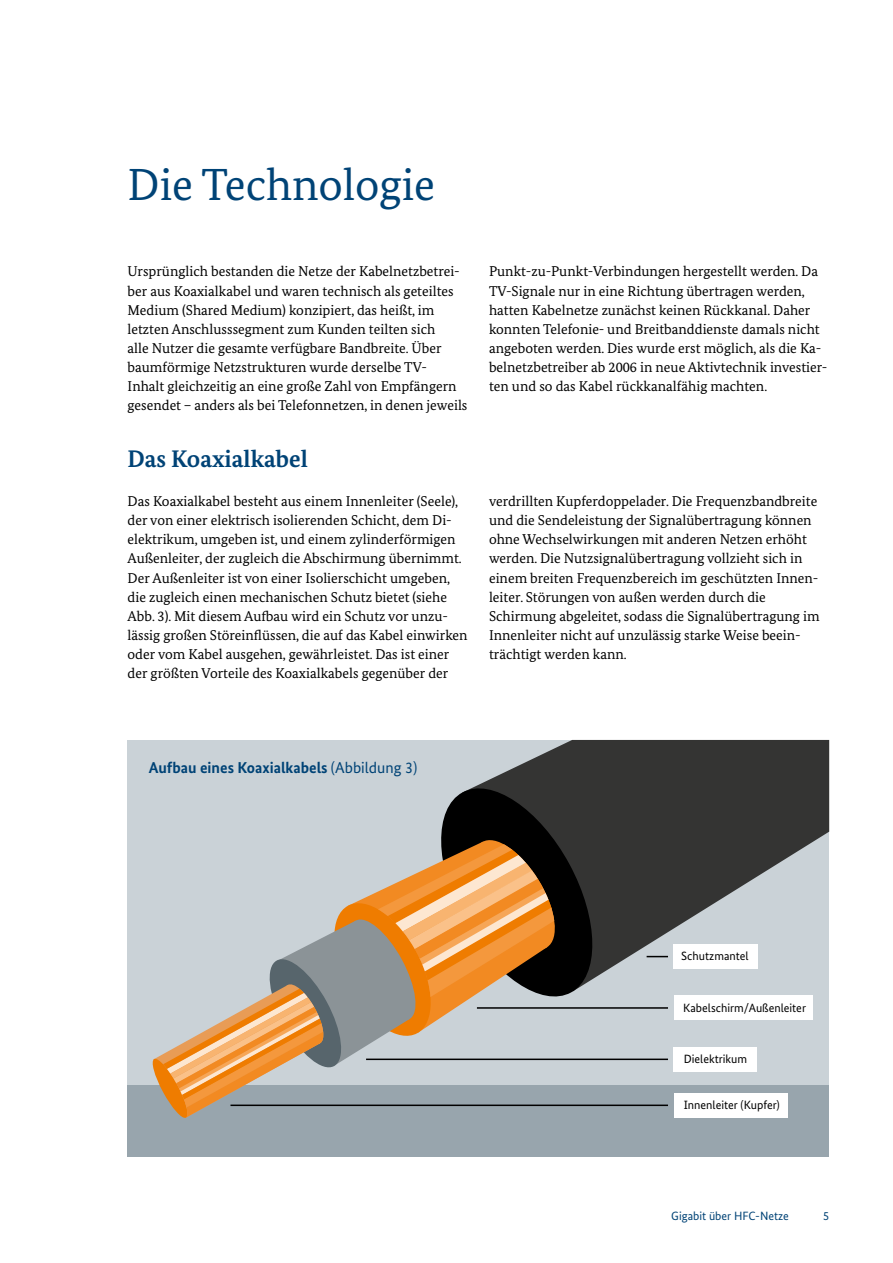
<style>
.page{position:relative;width:893px;height:1263px;background:#fff}
.page>*{position:absolute;margin:0;border:0;box-sizing:border-box;transform-origin:0 0}
.t1{font:45px "Bundes Serif";color:#004376}
.t2{font:700 24px "Bundes Serif";color:#004376}
.t3{font:700 15.75px "Bundes Sans";color:#004376}
.t4{font:14.25px/19.2px "Bundes Serif";color:#000}
.t5{font:12px "Bundes Sans";color:#000}
.t6{font:12px "Bundes Sans";color:#004376}
.s1{font-weight:400}
</style>
<div class="page">
<div style="left:128px;top:740px;width:701px;height:345px;background:#cad2d7"></div>
<div style="left:128px;top:1085px;width:701px;height:72px;background:#98a5ad"></div>
<svg style="left:495px;top:740px;width:334px;height:235px;fill:#343433"></svg>
<div style="left:674px;top:996px;width:138px;height:24px;background:#fff"></div>
<div style="left:674px;top:944px;width:84px;height:25px;background:#fff"></div>
<div style="left:674px;top:1047px;width:83px;height:25px;background:#fff"></div>
<div style="left:674px;top:1093px;width:113px;height:25px;background:#fff"></div>
<hr style="left:477px;top:1007px;width:191px;height:2px;background:#000">
<svg style="left:647px;top:956px;width:21px;height:1px"></svg>
<hr style="left:366px;top:1058px;width:302px;height:2px;background:#000">
<hr style="left:230px;top:1104px;width:438px;height:2px;background:#000">
<svg style="left:152px;top:777px;width:448px;height:341px"></svg>
<h1 class="t1" style="left:128px;top:157px;width:309px">Die Technologie</h1>
<p class="t4" style="left:128px;top:262px;width:341px">Ursprünglich bestanden die Netze der Kabelnetzbetrei&shy;ber aus Koaxialkabel und waren technisch als geteiltes Medium (Shared Medium) konzipiert, das heißt, im letzten Anschlusssegment zum Kunden teilten sich<br>alle Nutzer die gesamte verfügbare Bandbreite. Über baumförmige Netzstrukturen wurde derselbe TV-Inhalt gleichzeitig an eine große Zahl von Empfängern gesendet – anders als bei Telefonnetzen, in denen jeweils</p>
<p class="t4" style="left:489px;top:262px;width:340px">Punkt-zu-Punkt-Verbindungen hergestellt werden. Da TV-Signale nur in eine Richtung übertragen werden, hatten Kabelnetze zunächst keinen Rückkanal. Daher konnten Telefonie- und Breitbanddienste damals nicht angeboten werden. Dies wurde erst möglich, als die Ka&shy;belnetzbetreiber ab 2006 in neue Aktivtechnik investier&shy;ten und so das Kabel rückkanalfähig machten.</p>
<h2 class="t2" style="left:128px;top:444px;width:182px">Das Koaxialkabel</h2>
<p class="t4" style="left:128px;top:491px;width:341px">Das Koaxialkabel besteht aus einem Innenleiter (Seele), der von einer elektrisch isolierenden Schicht, dem Di&shy;elektrikum, umgeben ist, und einem zylinderförmigen Außenleiter, der zugleich die Abschirmung übernimmt.<br>Der Außenleiter ist von einer Isolierschicht umgeben, die zugleich einen mechanischen Schutz bietet (siehe Abb. 3). Mit diesem Aufbau wird ein Schutz vor unzu&shy;lässig großen Störeinflüssen, die auf das Kabel einwirken oder vom Kabel ausgehen, gewährleistet. Das ist einer der größten Vorteile des Koaxialkabels gegenüber der</p>
<p class="t4" style="left:489px;top:491px;width:332px">verdrillten Kupferdoppelader. Die Frequenzbandbreite und die Sendeleistung der Signalübertragung können ohne Wechselwirkungen mit anderen Netzen erhöht werden. Die Nutzsignalübertragung vollzieht sich in einem breiten Frequenzbereich im geschützten Innen&shy;leiter. Störungen von außen werden durch die Schirmung abgeleitet, sodass die Signalübertragung im Innenleiter nicht auf unzulässig starke Weise beein&shy;trächtigt werden kann.</p>
<p class="t3" style="left:149px;top:758px;width:270px">Aufbau eines Koaxialkabels <span class="s1">(Abbildung 3)</span></p>
<p class="t5" style="left:681px;top:948px;width:69px">Schutzmantel</p>
<p class="t5" style="left:683px;top:1001px;width:124px">Kabelschirm/Außenleiter</p>
<p class="t5" style="left:684px;top:1051px;width:65px">Dielektrikum</p>
<p class="t5" style="left:684px;top:1098px;width:98px">Innenleiter (Kupfer)</p>
<p class="t6" style="left:671px;top:1209px;width:119px">Gigabit über HFC-Netze</p>
<p class="t6" style="left:823px;top:1209px;width:7px">5</p>
</div>
